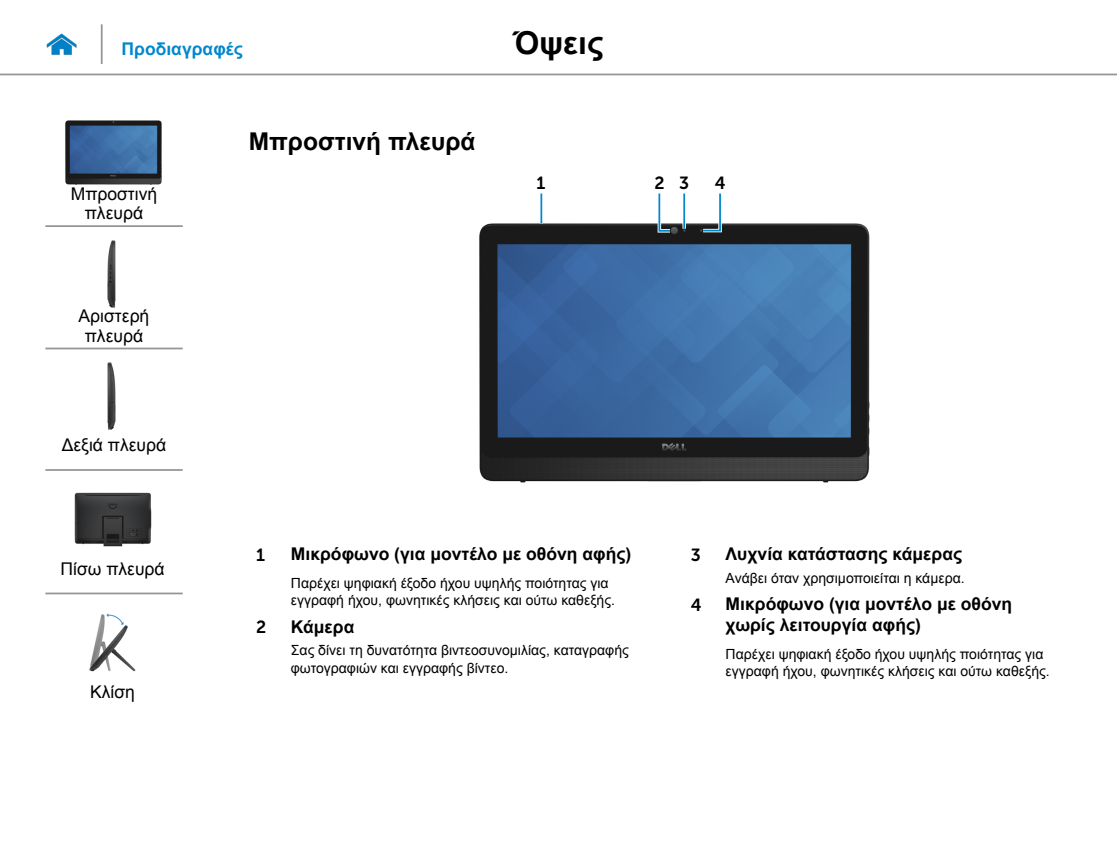
<style>
.page{position:relative;width:1117px;height:844px;background:#fff}
.page>*{position:absolute;margin:0;border:0;box-sizing:border-box;transform-origin:0 0}
.t1{font:700 31.5px "Arial";color:#000}
.Head2{font:700 24.5px "Arial";color:#000}
.Callout_Head{font:700 17.5px/21px "Arial";color:#000}
.t2{font:17.5px/19.2px "Arial";color:#000;text-align:center}
.Hyperlink{font:700 17.5px "Arial";color:#0087cc}
.Callout_Head-2{font:17.5px "Museo Sans For Dell 700";color:#000}
.Callout-L{font:17.5px "Museo Sans For Dell 700";color:#000}
.Callout_Head-3{font:14px/17.5px "Arial";color:#000}
.Callout_description{font:14px/17.5px "Arial";color:#000}
</style>
<div class="page">
<hr style="left:0;top:74px;width:1116px;height:1px;background:#939598">
<img style="left:46px;top:33px;width:31px;height:23px">
<img style="left:479px;top:214px;width:391px;height:269px">
<svg style="left:699px;top:193px;width:24px;height:41px"></svg>
<svg style="left:655px;top:193px;width:18px;height:41px"></svg>
<hr style="left:682px;top:193px;width:3px;height:35px;background:#fff">
<hr style="left:683px;top:193px;width:2px;height:35px;background:#0087cc">
<svg style="left:539px;top:193px;width:4px;height:30px"></svg>
<hr style="left:540px;top:193px;width:2px;height:30px;background:#0087cc">
<hr style="left:101px;top:24px;width:2px;height:40px;background:#939598">
<img style="left:65px;top:120px;width:97px;height:65px">
<img style="left:107px;top:240px;width:9px;height:68px">
<img style="left:107px;top:362px;width:9px;height:68px">
<img style="left:74px;top:492px;width:78px;height:55px">
<img style="left:89px;top:613px;width:47px;height:59px">
<hr style="left:45px;top:225px;width:138px;height:2px;background:#939598">
<hr style="left:45px;top:347px;width:138px;height:2px;background:#939598">
<hr style="left:45px;top:469px;width:138px;height:1px;background:#939598">
<hr style="left:45px;top:592px;width:138px;height:2px;background:#939598">
<p class="Hyperlink" style="left:122px;top:37px;width:123px">Προδιαγραφές</p>
<h1 class="t1" style="left:513px;top:22px;width:91px">Όψεις</h1>
<p class="t2" style="left:71px;top:184px;width:88px">Μπροστινή πλευρά</p>
<p class="t2" style="left:79px;top:307px;width:72px">Αριστερή πλευρά</p>
<p class="t2" style="left:62px;top:435px;width:106px">Δεξιά πλευρά</p>
<p class="t2" style="left:60px;top:559px;width:106px">Πίσω πλευρά</p>
<p class="t2" style="left:90px;top:682px;width:46px">Κλίση</p>
<p class="Head2" style="left:249px;top:125px;width:228px">Μπροστινή πλευρά</p>
<p class="Callout-L" style="left:536px;top:173px;width:10px">1</p>
<p class="Callout-L" style="left:654px;top:173px;width:12px">2</p>
<p class="Callout-L" style="left:679px;top:173px;width:12px">3</p>
<p class="Callout-L" style="left:714px;top:173px;width:12px">4</p>
<p class="Callout_Head-2" style="left:256px;top:544px;width:10px">1</p>
<p class="Callout_Head" style="left:291px;top:544px;width:342px">Μικρόφωνο (για μοντέλο με οθόνη αφής)</p>
<p class="Callout_Head-3" style="left:291px;top:574px;width:325px">Παρέχει ψηφιακή έξοδο ήχου υψηλής ποιότητας για εγγραφή ήχου, φωνητικές κλήσεις και ούτω καθεξής.</p>
<p class="Callout_Head-2" style="left:256px;top:617px;width:12px">2</p>
<p class="Callout_Head" style="left:291px;top:616px;width:65px">Κάμερα</p>
<p class="Callout_description" style="left:291px;top:641px;width:339px">Σας δίνει τη δυνατότητα βιντεοσυνομιλίας, καταγραφής φωτογραφιών και εγγραφής βίντεο.</p>
<p class="Callout_Head-2" style="left:690px;top:544px;width:12px">3</p>
<p class="Callout_Head" style="left:725px;top:544px;width:238px">Λυχνία κατάστασης κάμερας</p>
<p class="Callout_description" style="left:725px;top:569px;width:240px">Ανάβει όταν χρησιμοποιείται η κάμερα.</p>
<p class="Callout_Head-2" style="left:690px;top:595px;width:12px">4</p>
<p class="Callout_Head" style="left:725px;top:594px;width:288px">Μικρόφωνο (για μοντέλο με οθόνη χωρίς λειτουργία αφής)</p>
<p class="Callout_Head-3" style="left:725px;top:645px;width:325px">Παρέχει ψηφιακή έξοδο ήχου υψηλής ποιότητας για εγγραφή ήχου, φωνητικές κλήσεις και ούτω καθεξής.</p>
</div>
